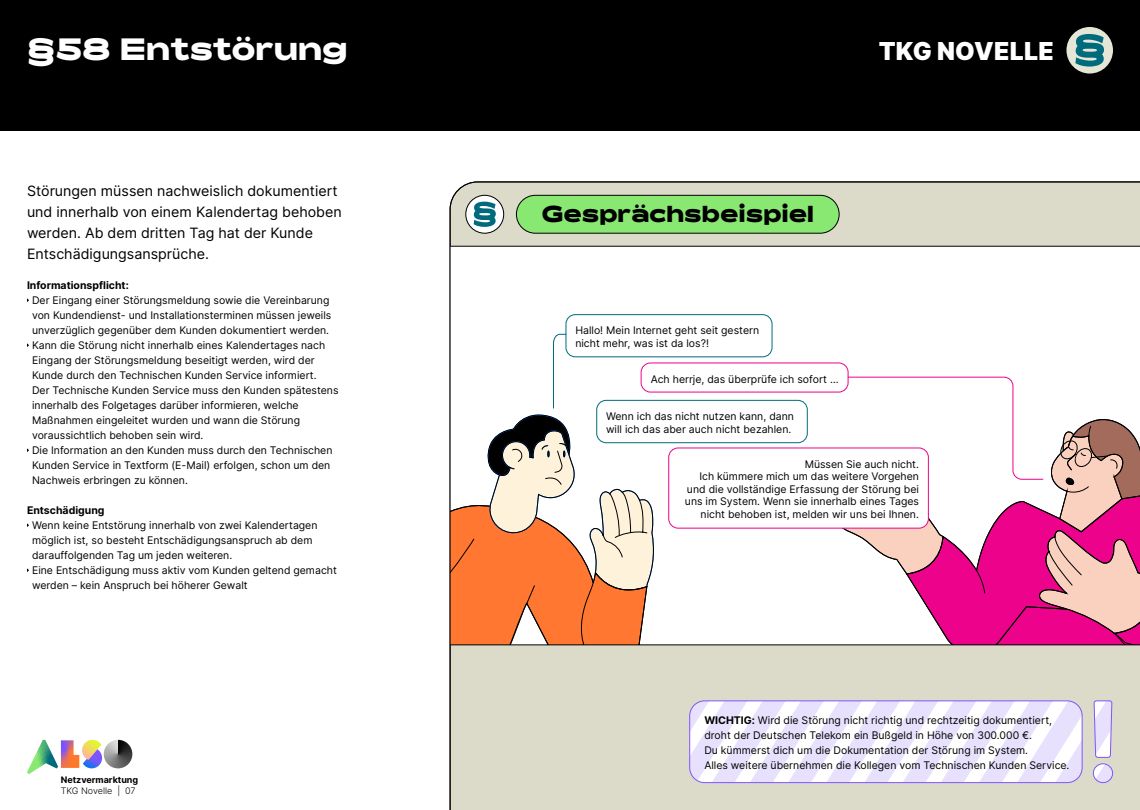
<style>
.page{position:relative;width:1140px;height:810px;background:#fff}
.page>*{position:absolute;margin:0;border:0;box-sizing:border-box;transform-origin:0 0}
.t1{font:700 30px "Rois";color:#fff}
.t2{font:900 24.75px "Inter";letter-spacing:.01em;color:#fff}
.t3{font:700 22.42px "Rois";color:#000}
.t4{font:14.25px/21px "Inter";color:#000}
.t5{font:10.5px/15px "Inter";color:#000}
.t6{font:700 10.5px "Inter";color:#000}
.t7{font:700 9px "Inter";color:#000}
.t8{font:300 9px "Inter";color:#000}
.s1{font-weight:700}
</style>
<div class="page">
<div style="left:0;top:0;width:1140px;height:130px;background:#000"></div>
<svg style="left:27px;top:740px;width:105px;height:34px"></svg>
<svg style="left:450px;top:182px;width:690px;height:628px"></svg>
<div style="left:1066px;top:27px;width:47px;height:47px;background:#e6e6d7;border-radius:50%"></div>
<svg style="left:1075px;top:34px;width:29px;height:33px"></svg>
<p class="t1" style="left:27px;top:32px;width:322px">§58 Entstörung</p>
<p class="t4" style="left:27px;top:180px;width:316px">Störungen müssen nachweislich dokumentiert und innerhalb von einem Kalendertag behoben werden. Ab dem dritten Tag hat der Kunde Entschädigungsansprüche.</p>
<p class="t6" style="left:27px;top:277px;width:103px">Informationspflicht:</p>
<p class="t5" style="left:32px;top:292px;width:301px">Der Eingang einer Störungsmeldung sowie die Vereinbarung von Kundendienst- und Installationsterminen müssen jeweils unverzüglich gegenüber dem Kunden dokumentiert werden.</p>
<p class="t5" style="left:32px;top:337px;width:308px">Kann die Störung nicht innerhalb eines Kalendertages nach Eingang der Störungsmeldung beseitigt werden, wird der Kunde durch den Technischen Kunden Service informiert.<br>Der Technische Kunden Service muss den Kunden spätestens innerhalb des Folgetages darüber informieren, welche Maßnahmen eingeleitet wurden und wann die Störung voraussichtlich behoben sein wird.</p>
<p class="t5" style="left:32px;top:442px;width:302px">Die Information an den Kunden muss durch den Technischen<br>Kunden Service in Textform (E-Mail) erfolgen, schon um den<br>Nachweis erbringen zu können.</p>
<p class="t6" style="left:27px;top:502px;width:79px">Entschädigung</p>
<p class="t5" style="left:32px;top:517px;width:287px">Wenn keine Entstörung innerhalb von zwei Kalendertagen möglich ist, so besteht Entschädigungsanspruch ab dem darauffolgenden Tag um jeden weiteren.</p>
<p class="t5" style="left:32px;top:562px;width:306px">Eine Entschädigung muss aktiv vom Kunden geltend gemacht werden – kein Anspruch bei höherer Gewalt</p>
<p class="t7" style="left:61px;top:773px;width:79px">Netzvermarktung</p>
<p class="t8" style="left:61px;top:784px;width:76px">TKG Novelle | 07</p>
<p class="t3" style="left:542px;top:201px;width:274px">Gesprächsbeispiel</p>
<p class="t2" style="left:879px;top:33px;width:177px">TKG NOVELLE</p>
<p class="t5" style="left:575px;top:324px;width:185px;line-height:12.6px">Hallo! Mein Internet geht seit gestern nicht mehr, was ist da los?!</p>
<p class="t5" style="left:651px;top:371px;width:190px">Ach herrje, das überprüfe ich sofort …</p>
<p class="t5" style="left:606px;top:410px;width:189px;line-height:12.6px">Wenn ich das nicht nutzen kann, dann will ich das aber auch nicht bezahlen.</p>
<p class="t5" style="left:805px;top:456px;width:116px">Müssen Sie auch nicht.</p>
<p class="t5" style="left:685px;top:470px;width:236px;line-height:12.6px;text-align:right">Ich kümmere mich um das weitere Vorgehen und die vollständige Erfassung der Störung bei uns im System. Wenn sie innerhalb eines Tages nicht behoben ist, melden wir uns bei Ihnen.</p>
<p class="t5" style="left:704px;top:712px;width:349px"><span class="s1">WICHTIG:</span> Wird die Störung nicht richtig und rechtzeitig dokumentiert, droht der Deutschen Telekom ein Bußgeld in Höhe von 300.000 €.</p>
<p class="t5" style="left:704px;top:742px;width:367px">Du kümmerst dich um die Dokumentation der Störung im System.<br>Alles weitere übernehmen die Kollegen vom Technischen Kunden Service.</p>
</div>
